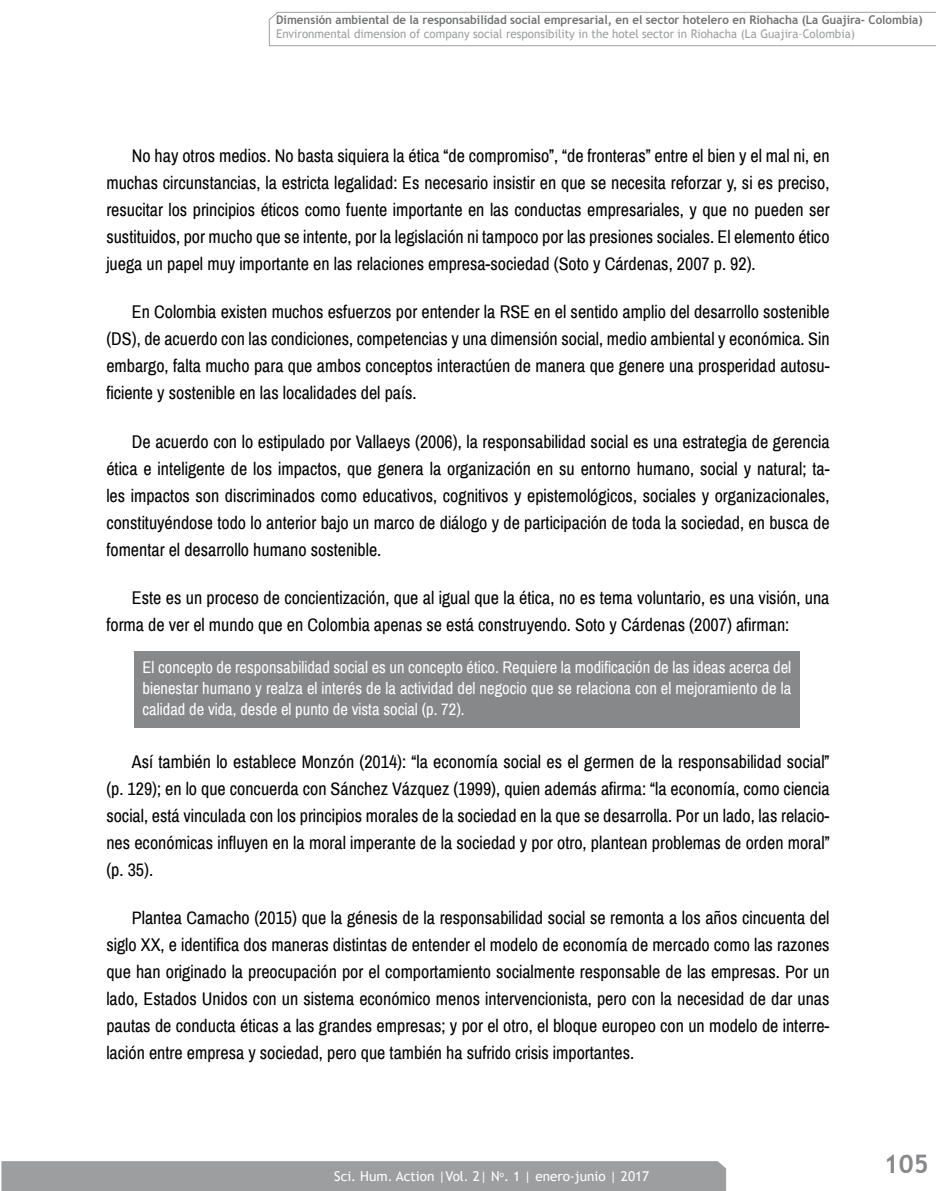
<style>
.page{position:relative;width:936px;height:1191px;background:#fff}
.page>*{position:absolute;margin:0;border:0;box-sizing:border-box;transform-origin:0 0}
.t1{font:700 25.5px "Trebuchet MS";color:#87888a}
.t2{font:18px/27px "Archivo Narrow";color:#000;text-align:justify}
.t3{font:16.5px/21px "Archivo Narrow";color:#fff;text-align:justify}
.t4{font:13.5px "Trebuchet MS";color:#fff}
.t5{font:700 12px "Trebuchet MS";color:#707172;scale:.96 1}
.t6{font:12px "Trebuchet MS";color:#9c9e9f;scale:.96 1}
</style>
<div class="page">
<div style="left:1px;top:1161px;width:725px;height:30px;background:#9c9e9f"></div>
<svg style="left:268px;top:12px;width:667px;height:34px"></svg>
<div style="left:134px;top:652px;width:665px;height:76px;background:#87888a"></div>
<p class="t5" style="left:276px;top:12px;width:674px">Dimensión ambiental de la responsabilidad social empresarial, en el sector hotelero en Riohacha (La Guajira- Colombia)</p>
<p class="t6" style="left:276px;top:26px;width:604px">Environmental dimension of company social responsibility in the hotel sector in Riohacha (La Guajira–Colombia)</p>
<p class="t2" style="left:106px;top:142px;width:724px;text-indent:26px">No hay otros medios. No basta siquiera la ética “de compromiso”, “de fronteras” entre el bien y el mal ni, en muchas circunstancias, la estricta legalidad: Es necesario insistir en que se necesita reforzar y, si es preciso, resucitar los principios éticos como fuente importante en las conductas empresariales, y que no pueden ser sustituidos, por mucho que se intente, por la legislación ni tampoco por las presiones sociales. El elemento ético juega un papel muy importante en las relaciones empresa-sociedad (Soto y Cárdenas, 2007 p. 92).</p>
<p class="t2" style="left:106px;top:299px;width:724px;text-indent:26px">En Colombia existen muchos esfuerzos por entender la RSE en el sentido amplio del desarrollo sostenible (DS), de acuerdo con las condiciones, competencias y una dimensión social, medio ambiental y económica. Sin embargo, falta mucho para que ambos conceptos interactúen de manera que genere una prosperidad autosu&shy;ficiente y sostenible en las localidades del país.</p>
<p class="t2" style="left:106px;top:428px;width:724px;text-indent:26px">De acuerdo con lo estipulado por Vallaeys (2006), la responsabilidad social es una estrategia de gerencia ética e inteligente de los impactos, que genera la organización en su entorno humano, social y natural; ta&shy;les impactos son discriminados como educativos, cognitivos y epistemológicos, sociales y organizacionales, constituyéndose todo lo anterior bajo un marco de diálogo y de participación de toda la sociedad, en busca de fomentar el desarrollo humano sostenible.</p>
<p class="t2" style="left:106px;top:584px;width:724px;text-indent:26px">Este es un proceso de concientización, que al igual que la ética, no es tema voluntario, es una visión, una forma de ver el mundo que en Colombia apenas se está construyendo. Soto y Cárdenas (2007) afirman:</p>
<p class="t3" style="left:142px;top:657px;width:650px">El concepto de responsabilidad social es un concepto ético. Requiere la modificación de las ideas acerca del bienestar humano y realza el interés de la actividad del negocio que se relaciona con el mejoramiento de la calidad de vida, desde el punto de vista social (p. 72).</p>
<p class="t2" style="left:106px;top:748px;width:724px;text-indent:26px">Así también lo establece Monzón (2014): “la economía social es el germen de la responsabilidad social” (p. 129); en lo que concuerda con Sánchez Vázquez (1999), quien además afirma: “la economía, como ciencia social, está vinculada con los principios morales de la sociedad en la que se desarrolla. Por un lado, las relacio&shy;nes económicas influyen en la moral imperante de la sociedad y por otro, plantean problemas de orden moral” (p. 35).</p>
<p class="t2" style="left:106px;top:904px;width:724px;text-indent:26px">Plantea Camacho (2015) que la génesis de la responsabilidad social se remonta a los años cincuenta del siglo XX, e identifica dos maneras distintas de entender el modelo de economía de mercado como las razones que han originado la preocupación por el comportamiento socialmente responsable de las empresas. Por un lado, Estados Unidos con un sistema económico menos intervencionista, pero con la necesidad de dar unas pautas de conducta éticas a las grandes empresas; y por el otro, el bloque europeo con un modelo de interre&shy;lación entre empresa y sociedad, pero que también ha sufrido crisis importantes.</p>
<p class="t4" style="left:334px;top:1167px;width:316px">Sci. Hum. Action |Vol. 2| N<sup>o</sup>. 1 | enero-junio | 2017</p>
<h1 class="t1" style="left:883px;top:1147px;width:46px">105</h1>
</div>
